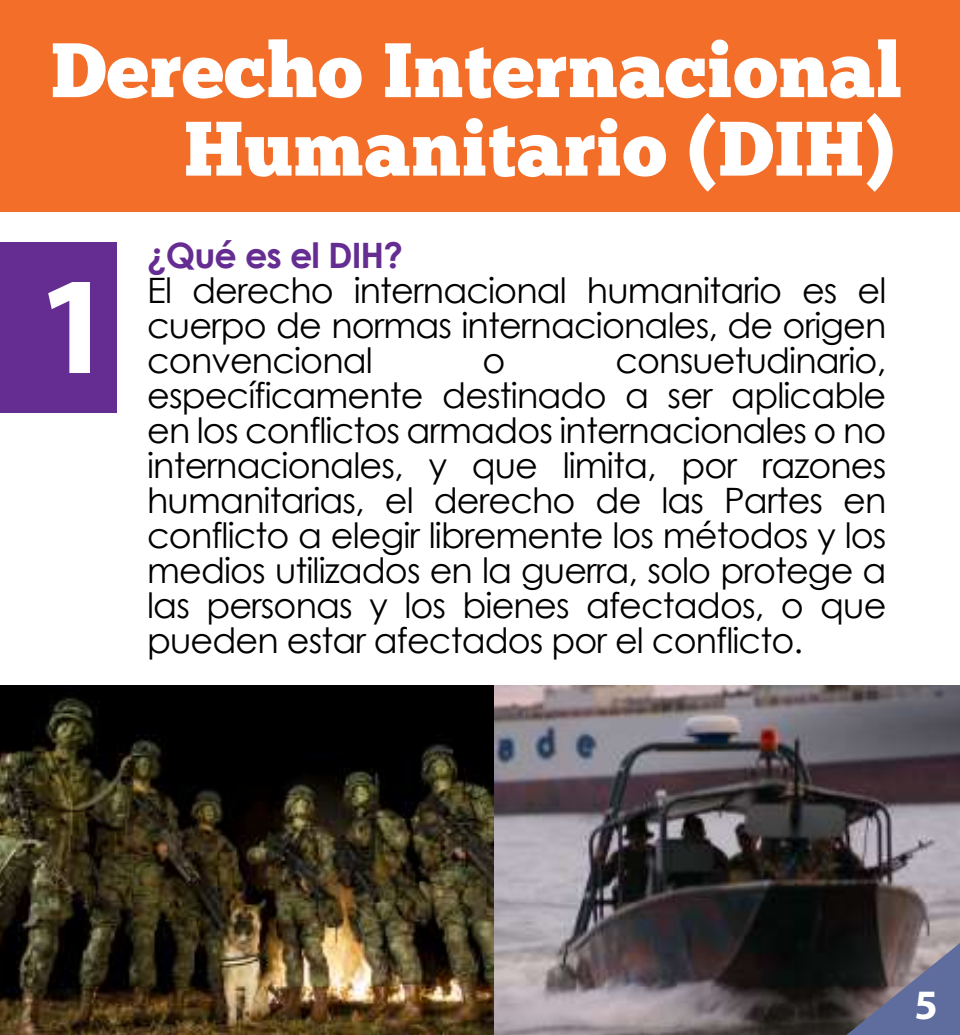
<style>
.page{position:relative;width:960px;height:1035px;background:#fff}
.page>*{position:absolute;margin:0;border:0;box-sizing:border-box;transform-origin:0 0}
.t1{font:700 140px "Myriad Pro";color:#fff}
.t2{font:77px/78.4px "Chunk Five Ex";letter-spacing:.01em;color:#fff;text-align:right}
.t3{font:700 42px "Myriad Pro";color:#fff}
.t4{font:35px/35px "Century Gothic";letter-spacing:-.025em;color:#000001;text-align:justify}
.t5{font:700 35px "Century Gothic";letter-spacing:-.025em;color:#652d91}
</style>
<div class="page">
<div style="left:0;top:0;width:959px;height:211px;background:#f36e29"></div>
<div style="left:0;top:242px;width:117px;height:171px;background:#652d91"></div>
<img style="left:0;top:685px;width:959px;height:350px">
<svg style="left:846px;top:943px;width:113px;height:92px;background:#5c5e76"></svg>
<h2 class="t2" style="left:51px;top:29px;width:852px">Derecho Internacional<br>Humanitario (DIH)</h2>
<h1 class="t1" style="left:36px;top:234px;width:79px">1</h1>
<p class="t5" style="left:147px;top:228px;width:257px">¿Qué es el DIH?</p>
<p class="t4" style="left:147px;top:272px;width:740px">El derecho internacional humanitario es el cuerpo de normas internacionales, de origen convencional</p>
<p class="t4" style="left:147px;top:342px;width:740px;text-indent:468px">consuetudinario, específicamente destinado a ser aplicable en los conflictos armados internacionales o no internacionales, y que limita, por razones humanitarias, el derecho de las Partes en conflicto a elegir libremente los métodos y los medios utilizados en la guerra, solo protege a las personas y los bienes afectados, o que pueden estar afectados por el conflicto.</p>
<p class="t4" style="left:482px;top:342px;width:24px">o</p>
<p class="t3" style="left:914px;top:977px;width:25px">5</p>
</div>
